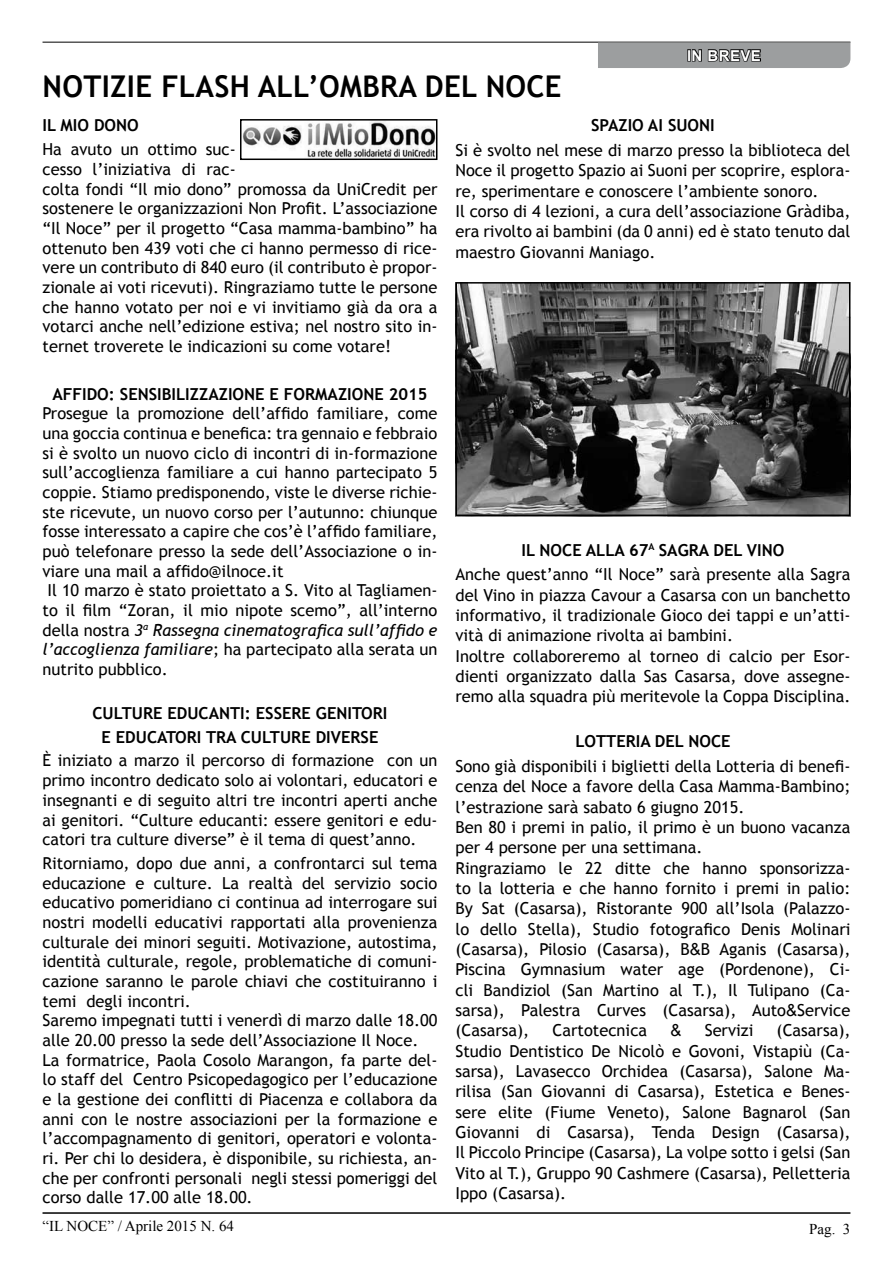
<style>
.page{position:relative;width:893px;height:1263px;background:#fff}
.page>*{position:absolute;margin:0;border:0;box-sizing:border-box;transform-origin:0 0}
.t1{font:700 30px "Trebuchet MS";letter-spacing:.01em;color:#000}
.t2{font:16.5px/20.4px "Trebuchet MS";color:#000}
.t3{font:700 16.5px "Trebuchet MS";color:#000}
.t4{font:italic 16.5px "Trebuchet MS";color:#000}
.t5{font:16.5px "Arial";color:#000}
.t6{font:15px "Times New Roman";color:#000}
.t7{font:700 15px "Arial";color:#fff}
.s1{font-style:normal}
.s2{font-style:italic}
.s3{font-family:"Arial"}
</style>
<div class="page">
<hr style="left:43px;top:42px;width:807px;height:1px;background:#000">
<hr style="left:43px;top:1212px;width:807px;height:2px;background:#000">
<svg style="left:598px;top:43px;width:252px;height:25px;background:#8e8f90"></svg>
<img style="left:458px;top:285px;width:389px;height:228px">
<div style="left:455px;top:282px;width:395px;height:234px;border:2px solid #000"></div>
<img style="left:243px;top:122px;width:191px;height:35px">
<div style="left:240px;top:119px;width:197px;height:41px;border:2px solid #000"></div>
<p class="t7" style="left:687px;top:45px;width:74px">IN BREVE</p>
<h1 class="t1" style="left:43px;top:67px;width:400px">NOTIZIE FLASH ALL’OMBRA DEL</h1>
<h1 class="t1" style="left:486px;top:67px;width:39px">NOCE</h1>
<p class="t3" style="left:43px;top:115px;width:64px">IL MIO DONO</p>
<p class="t2" style="left:43px;top:140px;width:396px;line-height:19.6px">Ha avuto un ottimo suc-<br>cesso l’iniziativa di rac-<br>colta fondi “Il mio dono” promossa da UniCredit per sostenere le organizzazioni Non Profit. L’associazione “Il Noce” per il progetto “Casa mamma-bambino” ha ottenuto ben 439 voti che ci hanno permesso di rice&shy;vere un contributo di 840 euro (il contributo è propor&shy;zionale ai voti ricevuti). Ringraziamo tutte le persone che hanno votato per noi e vi invitiamo già da ora a votarci anche nell’edizione estiva; nel nostro sito in&shy;ternet troverete le indicazioni su come votare!</p>
<p class="t3" style="left:52px;top:383px;width:77px">AFFIDO: SENSI</p>
<p class="t3" style="left:162px;top:383px;width:76px">BILIZZAZIONE</p>
<p class="t3" style="left:270px;top:383px;width:88px">E FORMAZIONE</p>
<p class="t3" style="left:389px;top:383px;width:40px">2015</p>
<p class="t2" style="left:43px;top:404px;width:396px">Prosegue la promozione dell’affido familiare, come</p>
<p class="t2" style="left:43px;top:423px;width:396px">una goccia continua e benefica: tra gennaio e febbraio</p>
<p class="t2" style="left:43px;top:443px;width:396px">si è svolto un nuovo ciclo di incontri di in-formazione</p>
<p class="t2" style="left:43px;top:463px;width:396px">sull’accoglienza familiare a cui hanno partecipato 5</p>
<p class="t2" style="left:43px;top:482px;width:396px">coppie. Stiamo predisponendo, viste le diverse richie-</p>
<p class="t2" style="left:43px;top:502px;width:396px">ste ricevute, un nuovo corso per l’autunno: chiunque</p>
<p class="t2" style="left:43px;top:522px;width:396px">fosse interessato a capire che cos’è l’affido familiare,</p>
<p class="t2" style="left:43px;top:541px;width:396px">può telefonare presso la sede dell’Associazione o in-</p>
<p class="t2" style="left:43px;top:561px;width:242px">viare una mail a affido@ilnoce.it</p>
<p class="t2" style="left:48px;top:581px;width:391px">Il 10 marzo è stato proiettato a S. Vito al Tagliamen-</p>
<p class="t2" style="left:43px;top:600px;width:396px">to il film “Zoran, il mio nipote scemo”, all’interno</p>
<p class="t4" style="left:43px;top:620px;width:396px"><span class="s1">della nostra</span> 3<sup>a</sup> Rassegna cinematografica sull’affido e</p>
<p class="t2" style="left:43px;top:639px;width:396px"><span class="s2">l’accoglienza familiare</span>; ha partecipato alla serata un</p>
<p class="t2" style="left:43px;top:659px;width:127px">nutrito pubblico.</p>
<p class="t3" style="left:93px;top:702px;width:21px">CULTURE</p>
<p class="t3" style="left:167px;top:702px;width:11px">EDUCANTI</p>
<p class="t3" style="left:245px;top:702px;width:21px">: ESSERE</p>
<p class="t3" style="left:316px;top:702px;width:10px">GENITORI</p>
<p class="t3" style="left:102px;top:726px;width:25px">E EDUCATORI</p>
<p class="t3" style="left:206px;top:726px;width:12px">TRA</p>
<p class="t3" style="left:241px;top:726px;width:11px">CULTURE</p>
<p class="t3" style="left:316px;top:726px;width:10px">DIVERSE</p>
<p class="t2" style="left:43px;top:751px;width:396px;line-height:19.6px;text-align:justify">È iniziato a marzo il percorso di formazione con un primo incontro dedicato solo ai volontari, educatori e insegnanti e di seguito altri tre incontri aperti anche ai genitori. “Culture educanti: essere genitori e edu&shy;catori tra culture diverse” è il tema di quest’anno.</p>
<p class="t2" style="left:43px;top:854px;width:396px;line-height:19.6px">Ritorniamo, dopo due anni, a confrontarci sul tema educazione e culture. La realtà del servizio socio educativo pomeridiano ci continua ad interrogare sui nostri modelli educativi rapportati alla provenienza culturale dei minori seguiti. Motivazione, autostima, identità culturale, regole, problematiche di comuni&shy;cazione saranno le parole chiavi che costituiranno i temi degli incontri.<br>Saremo impegnati tutti i venerdì di marzo dalle 18.00 alle 20.00 presso la sede dell’Associazione Il Noce.<br>La formatrice, Paola Cosolo Marangon, fa parte del&shy;lo staff del Centro Psicopedagogico per l’educazione e la gestione dei conflitti di Piacenza e collabora da anni con le nostre associazioni per la formazione e l’accompagnamento di genitori, operatori e volonta&shy;ri. Per chi lo desidera, è disponibile, su richiesta, an&shy;che per confronti personali negli stessi pomeriggi del corso dalle 17.00 alle 18.00.</p>
<p class="t3" style="left:591px;top:115px;width:87px">SPAZIO AI SUONI</p>
<p class="t2" style="left:455px;top:140px;width:396px">Si è svolto nel mese di marzo presso la biblioteca del Noce il progetto Spazio ai Suoni per scoprire, esplora&shy;re, sperimentare e conoscere l’ambiente sonoro.<br>Il corso di 4 lezioni, a cura dell’associazione Gràdiba, era rivolto ai bambini (da 0 anni) ed è stato tenuto dal maestro Giovanni Maniago.</p>
<p class="t3" style="left:522px;top:540px;width:41px">IL NOCE</p>
<p class="t3" style="left:586px;top:540px;width:11px">ALLA</p>
<p class="t3" style="left:629px;top:540px;width:50px">67<sup>A</sup> SAGRA</p>
<p class="t3" style="left:713px;top:540px;width:11px">DEL</p>
<p class="t3" style="left:747px;top:540px;width:20px">VINO</p>
<p class="t2" style="left:455px;top:565px;width:396px">Anche quest’anno “Il Noce” sarà presente alla Sagra del Vino in piazza Cavour a Casarsa con un banchetto informativo, il tradizionale Gioco dei tappi e un’atti&shy;vità di animazione rivolta ai bambini.<br>Inoltre collaboreremo al torneo di calcio per Esor&shy;dienti organizzato dalla Sas Casarsa, dove assegne&shy;remo alla squadra più meritevole la Coppa Disciplina.</p>
<p class="t3" style="left:575px;top:731px;width:20px">LOTTERIA</p>
<p class="t3" style="left:655px;top:731px;width:11px">DEL</p>
<p class="t3" style="left:688px;top:731px;width:22px">NOCE</p>
<p class="t2" style="left:455px;top:756px;width:396px">Sono già disponibili i biglietti della Lotteria di benefi&shy;cenza del Noce a favore della Casa Mamma-Bambino; l’estrazione sarà sabato 6 giugno 2015.<br>Ben 80 i premi in palio, il primo è un buono vacanza per 4 persone per una settimana.<br>Ringraziamo le 22 ditte che hanno sponsorizza&shy;to la lotteria e che hanno fornito i premi in palio:<br>By Sat (Casarsa), Ristorante 900 all’Isola (Palazzo&shy;lo dello Stella), Studio fotografico Denis Molinari (Casarsa), Pilosio (Casarsa), B<span class="s3">&amp;</span>B Aganis (Casarsa), Piscina Gymnasium water age (Pordenone), Ci&shy;cli Bandiziol (San Martino al T.), Il Tulipano (Ca&shy;sarsa), Palestra Curves (Casarsa), Auto<span class="s3">&amp;</span>Service (Casarsa),</p>
<p class="t2" style="left:455px;top:1020px;width:396px;text-align:justify;text-indent:321px">(Casarsa), Studio Dentistico De Nicolò e Govoni, Vistapiù (Ca&shy;sarsa), Lavasecco Orchidea (Casarsa), Salone Ma&shy;rilisa (San Giovanni di Casarsa), Estetica e Benes&shy;sere elite (Fiume Veneto), Salone Bagnarol (San Giovanni di Casarsa), Tenda Design (Casarsa), Il Piccolo Principe (Casarsa), La volpe sotto i gelsi (San Vito al T.), Gruppo 90 Cashmere (Casarsa), Pelletteria Ippo (Casarsa).</p>
<p class="t2" style="left:553px;top:1020px;width:96px">Cartotecnica</p>
<p class="t5" style="left:670px;top:1020px;width:13px">&amp;</p>
<p class="t2" style="left:705px;top:1020px;width:50px">Servizi</p>
<p class="t6" style="left:43px;top:1216px;width:193px">“IL NOCE” / Aprile 2015 N. 64</p>
<p class="t6" style="left:809px;top:1218px;width:43px">Pag. 3</p>
</div>
